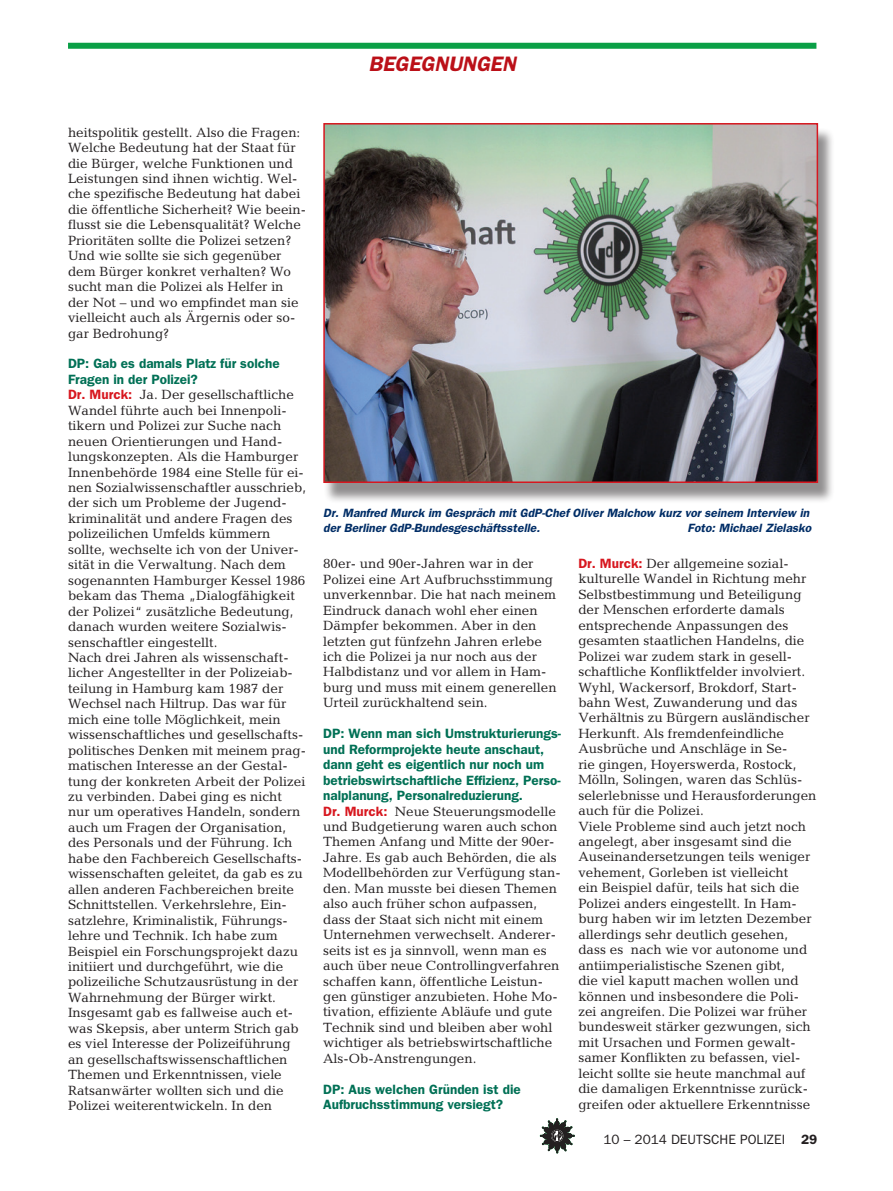
<style>
.page{position:relative;width:893px;height:1191px;background:#fff}
.page>*{position:absolute;margin:0;border:0;box-sizing:border-box;transform-origin:0 0}
.t1{font:italic 600 21px "Franklin Gothic";color:#bb1018}
.t2{font:13.5px/15.5px "Candida";color:#231f20}
.t3{font:600 13.5px/15.5px "Franklin Gothic";color:#007055}
.t4{font:13.5px "Franklin Gothic";color:#231f20}
.t5{font:italic 600 12px/15px "Franklin Gothic";color:#002d66}
.s1{font-family:"Franklin Gothic";font-weight:600;color:#d7171f}
.s2{font-weight:600}
</style>
<div class="page">
<svg style="left:540px;top:1118px;width:34px;height:35px"></svg>
<div style="left:68px;top:43px;width:748px;height:6px;background:#0a9f46"></div>
<div style="left:324px;top:127px;width:511px;height:377px;background:#231f20;opacity:.5"></div>
<img style="left:326px;top:126px;width:489px;height:354px">
<div style="left:323px;top:123px;width:495px;height:360px;border:2px solid #d7171f"></div>
<h1 class="t1" style="left:368px;top:51px;width:29px">Begegnungen</h1>
<p class="t2" style="left:68px;top:124px;width:240px">heitspolitik gestellt. Also die Fragen:<br>Welche Bedeutung hat der Staat für die Bürger, welche Funktionen und Leistungen sind ihnen wichtig. Wel&shy;che spezifische Bedeutung hat dabei die öffentliche Sicherheit? Wie beein&shy;flusst sie die Lebensqualität? Welche Prioritäten sollte die Polizei setzen?<br>Und wie sollte sie sich gegenüber dem Bürger konkret verhalten? Wo sucht man die Polizei als Helfer in der Not – und wo empfindet man sie vielleicht auch als Ärgernis oder so&shy;gar Bedrohung?</p>
<p class="t3" style="left:68px;top:356px;width:213px">DP: Gab es damals Platz für solche<br>Fragen in der Polizei?</p>
<p class="t2" style="left:68px;top:387px;width:240px"><span class="s1">Dr. Murck:</span> Ja. Der gesellschaftliche Wandel führte auch bei Innenpoli&shy;tikern und Polizei zur Suche nach neuen Orientierungen und Hand&shy;lungskonzepten. Als die Hamburger Innenbehörde 1984 eine Stelle für ei&shy;nen Sozialwissenschaftler ausschrieb, der sich um Probleme der Jugend&shy;kriminalität und andere Fragen des polizeilichen Umfelds kümmern sollte, wechselte ich von der Univer&shy;sität in die Verwaltung. Nach dem sogenannten Hamburger Kessel 1986 bekam das Thema „Dialogfähigkeit der Polizei“ zusätzliche Bedeutung, danach wurden weitere Sozialwis&shy;senschaftler eingestellt.<br>Nach drei Jahren als wissenschaft&shy;licher Angestellter in der Polizeiab&shy;teilung in Hamburg kam 1987 der Wechsel nach Hiltrup. Das war für mich eine tolle Möglichkeit, mein wissenschaftliches und gesellschafts&shy;politisches Denken mit meinem prag&shy;matischen Interesse an der Gestal&shy;tung der konkreten Arbeit der Polizei zu verbinden. Dabei ging es nicht nur um operatives Handeln, sondern auch um Fragen der Organisation, des Personals und der Führung. Ich habe den Fachbereich Gesellschafts&shy;wissenschaften geleitet, da gab es zu allen anderen Fachbereichen breite Schnittstellen. Verkehrslehre, Ein&shy;satzlehre, Kriminalistik, Führungs&shy;lehre und Technik. Ich habe zum Beispiel ein Forschungsprojekt dazu initiiert und durchgeführt, wie die polizeiliche Schutzausrüstung in der Wahrnehmung der Bürger wirkt.<br>Insgesamt gab es fallweise auch et&shy;was Skepsis, aber unterm Strich gab es viel Interesse der Polizeiführung an gesellschaftswissenschaftlichen Themen und Erkenntnissen, viele Ratsanwärter wollten sich und die Polizei weiterentwickeln. In den</p>
<p class="t5" style="left:323px;top:505px;width:488px">Dr. Manfred Murck im Gespräch mit GdP-Chef Oliver Malchow kurz vor seinem Interview in der Berliner GdP-Bundesgeschäftsstelle.</p>
<p class="t5" style="left:688px;top:520px;width:125px">Foto: Michael Zielasko</p>
<p class="t2" style="left:323px;top:556px;width:235px">80er- und 90er-Jahren war in der<br>Polizei eine Art Aufbruchsstimmung unverkennbar. Die hat nach meinem<br>Eindruck danach wohl eher einen<br>Dämpfer bekommen. Aber in den letzten gut fünfzehn Jahren erlebe ich die Polizei ja nur noch aus der<br>Halbdistanz und vor allem in Ham&shy;burg und muss mit einem generellen<br>Urteil zurückhaltend sein.</p>
<p class="t3" style="left:323px;top:726px;width:239px">DP: Wenn man sich Umstrukturierungs&shy;und Reformprojekte heute anschaut, dann geht es eigentlich nur noch um betriebswirtschaftliche Effizienz, Perso&shy;nalplanung, Personalreduzierung.</p>
<p class="t2" style="left:323px;top:803px;width:239px"><span class="s1">Dr. Murck:</span> Neue Steuerungsmodelle und Budgetierung waren auch schon Themen Anfang und Mitte der 90er-Jahre. Es gab auch Behörden, die als Modellbehörden zur Verfügung stan&shy;den. Man musste bei diesen Themen also auch früher schon aufpassen, dass der Staat sich nicht mit einem Unternehmen verwechselt. Anderer&shy;seits ist es ja sinnvoll, wenn man es auch über neue Controllingverfahren schaffen kann, öffentliche Leistun&shy;gen günstiger anzubieten. Hohe Mo&shy;tivation, effiziente Abläufe und gute Technik sind und bleiben aber wohl wichtiger als betriebswirtschaftliche Als-Ob-Anstrengungen.</p>
<p class="t3" style="left:323px;top:1081px;width:199px">DP: Aus welchen Gründen ist die<br>Aufbruchsstimmung versiegt?</p>
<p class="t2" style="left:578px;top:555px;width:240px"><span class="s1">Dr. Murck:</span> Der allgemeine sozial&shy;kulturelle Wandel in Richtung mehr Selbstbestimmung und Beteiligung der Menschen erforderte damals entsprechende Anpassungen des gesamten staatlichen Handelns, die Polizei war zudem stark in gesell&shy;schaftliche Konfliktfelder involviert.<br>Wyhl, Wackersorf, Brokdorf, Start&shy;bahn West, Zuwanderung und das Verhältnis zu Bürgern ausländischer Herkunft. Als fremdenfeindliche Ausbrüche und Anschläge in Se-<br>rie gingen, Hoyerswerda, Rostock, Mölln, Solingen, waren das Schlüs&shy;selerlebnisse und Herausforderungen auch für die Polizei.<br>Viele Probleme sind auch jetzt noch angelegt, aber insgesamt sind die Auseinandersetzungen teils weniger vehement, Gorleben ist vielleicht<br>ein Beispiel dafür, teils hat sich die Polizei anders eingestellt. In Ham&shy;burg haben wir im letzten Dezember allerdings sehr deutlich gesehen, dass es nach wie vor autonome und antiimperialistische Szenen gibt,<br>die viel kaputt machen wollen und können und insbesondere die Poli&shy;zei angreifen. Die Polizei war früher bundesweit stärker gezwungen, sich mit Ursachen und Formen gewalt&shy;samer Konflikten zu befassen, viel&shy;leicht sollte sie heute manchmal auf die damaligen Erkenntnisse zurück&shy;greifen oder aktuellere Erkenntnisse</p>
<p class="t4" style="left:603px;top:1131px;width:215px">10 – 2014 DEUTSCHE POLIZEI <span class="s2">29</span></p>
</div>
